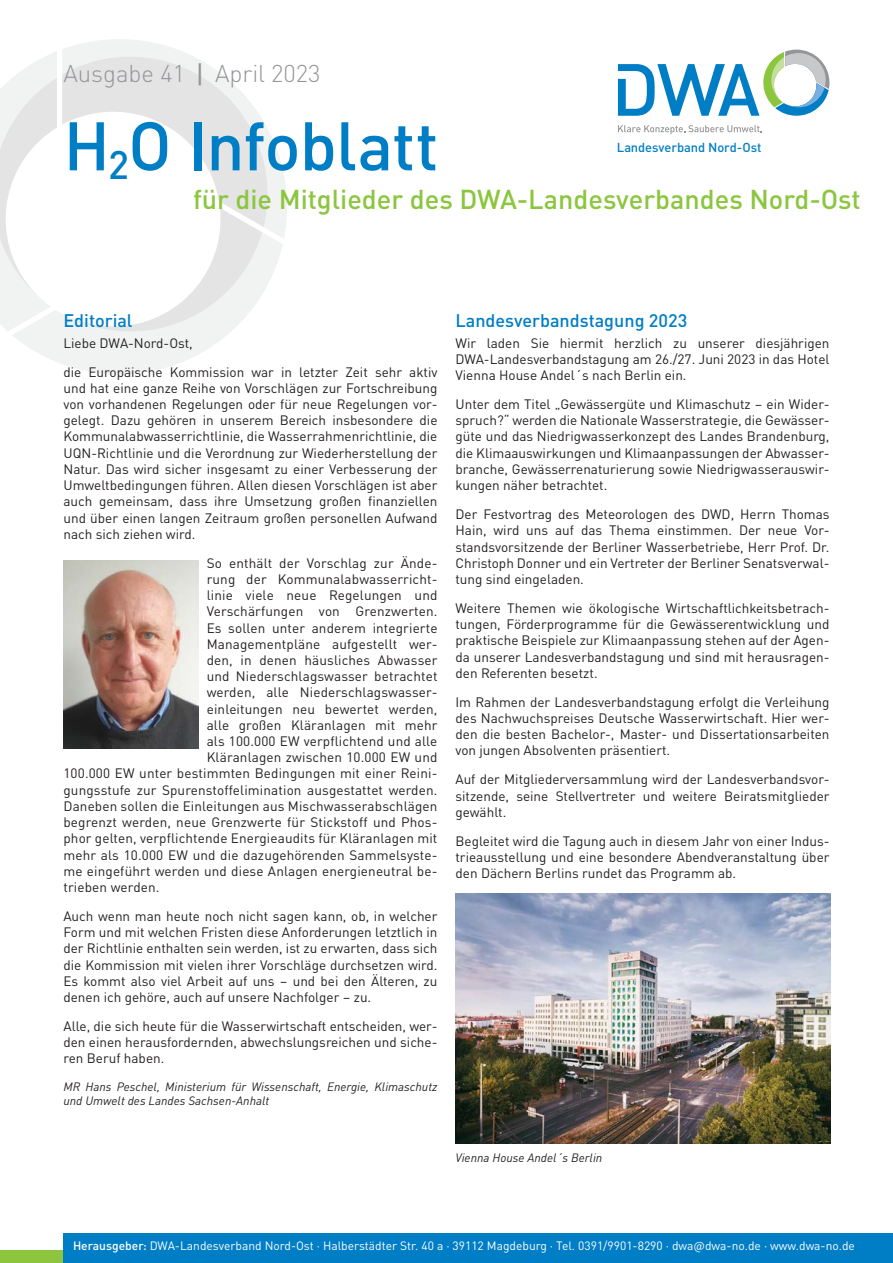
<style>
.page{position:relative;width:893px;height:1263px;background:#fff}
.page>*{position:absolute;margin:0;border:0;box-sizing:border-box;transform-origin:0 0}
.Ü1{font:500 67.5px "DINOT";letter-spacing:-.015em;color:#007ec5}
.Ü2{font:500 27px "DINOT";color:#8bc63e}
.t1{font:300 24px "DINOT";color:#939598}
.Ü2-2{font:500 18px "DINOT";color:#007ec5}
.Fließtext{font:13.5px/16.2px "DINOT";letter-spacing:.01em;color:#231f20;text-align:justify}
.t2{font:500 12.9px "DINOT";letter-spacing:-.005em;color:#007ec5}
.Medium{font:12px "DINOT";color:#fff}
.BU{font:italic 12px/14.4px "DINOT";color:#231f20}
.s1{font-weight:500}
</style>
<div class="page">
<div style="left:0;top:1249px;width:63px;height:13px;background:#8bc63e"></div>
<div style="left:63px;top:1232px;width:829px;height:30px;background:#007ec5"></div>
<svg style="left:618px;top:125px;width:143px;height:9px"></svg>
<svg style="left:617px;top:50px;width:212px;height:66px"></svg>
<img style="left:455px;top:893px;width:374px;height:249px">
<img style="left:63px;top:560px;width:135px;height:188px">
<svg style="left:0;top:39px;width:287px;height:335px"></svg>
<p class="t1" style="left:63px;top:55px;width:123px">Ausgabe 41</p>
<p class="t1" style="left:215px;top:55px;width:107px">April 2023</p>
<p class="Ü1" style="left:63px;top:94px;width:376px">H<sub>2</sub>O Infoblatt</p>
<p class="Ü2" style="left:193px;top:178px;width:669px">für die Mitglieder des DWA-Landesverbandes Nord-Ost</p>
<p class="t2" style="left:616px;top:137px;width:146px">Landesverband Nord-Ost</p>
<p class="Ü2-2" style="left:63px;top:307px;width:71px">Editorial</p>
<p class="Fließtext" style="left:63px;top:334px;width:131px">Liebe DWA-Nord-Ost,</p>
<p class="Fließtext" style="left:63px;top:363px;width:375px">die Europäische Kommission war in letzter Zeit sehr aktiv und hat eine ganze Reihe von Vorschlägen zur Fortschreibung von vorhandenen Regelungen oder für neue Regelungen vor&shy;gelegt. Dazu gehören in unserem Bereich insbesondere die Kommunalabwasserrichtlinie, die Wasserrahmenrichtlinie, die UQN-Richtlinie und die Verordnung zur Wiederherstellung der Natur. Das wird sicher insgesamt zu einer Verbesserung der Umweltbedingungen führen. Allen diesen Vorschlägen ist aber auch gemeinsam, dass ihre Umsetzung großen finanziellen und über einen langen Zeitraum großen personellen Aufwand nach sich ziehen wird.</p>
<p class="Fließtext" style="left:207px;top:553px;width:232px">So enthält der Vorschlag zur Ände-</p>
<p class="Fließtext" style="left:207px;top:570px;width:232px">rung der Kommunalabwasserricht-</p>
<p class="Fließtext" style="left:207px;top:586px;width:232px">linie viele neue Regelungen und</p>
<p class="Fließtext" style="left:207px;top:602px;width:232px">Verschärfungen von Grenzwerten.</p>
<p class="Fließtext" style="left:207px;top:618px;width:232px">Es sollen unter anderem integrierte</p>
<p class="Fließtext" style="left:207px;top:634px;width:232px">Managementpläne aufgestellt wer-</p>
<p class="Fließtext" style="left:207px;top:651px;width:232px">den, in denen häusliches Abwasser</p>
<p class="Fließtext" style="left:207px;top:667px;width:232px">und Niederschlagswasser betrachtet</p>
<p class="Fließtext" style="left:207px;top:683px;width:232px">werden, alle Niederschlagswasser-</p>
<p class="Fließtext" style="left:207px;top:699px;width:232px">einleitungen neu bewertet werden,</p>
<p class="Fließtext" style="left:207px;top:715px;width:232px">alle großen Kläranlagen mit mehr</p>
<p class="Fließtext" style="left:207px;top:732px;width:232px">als 100.000 EW verpflichtend und alle</p>
<p class="Fließtext" style="left:207px;top:748px;width:232px">Kläranlagen zwischen 10.000 EW und</p>
<p class="Fließtext" style="left:63px;top:764px;width:375px">100.000 EW unter bestimmten Bedingungen mit einer Reini-</p>
<p class="Fließtext" style="left:63px;top:780px;width:375px">gungsstufe zur Spurenstoffelimination ausgestattet werden.</p>
<p class="Fließtext" style="left:63px;top:796px;width:375px">Daneben sollen die Einleitungen aus Mischwasserabschlägen</p>
<p class="Fließtext" style="left:63px;top:813px;width:375px">begrenzt werden, neue Grenzwerte für Stickstoff und Phos-</p>
<p class="Fließtext" style="left:63px;top:829px;width:375px">phor gelten, verpflichtende Energieaudits für Kläranlagen mit</p>
<p class="Fließtext" style="left:63px;top:845px;width:375px">mehr als 10.000 EW und die dazugehörenden Sammelsyste-</p>
<p class="Fließtext" style="left:63px;top:861px;width:375px">me eingeführt werden und diese Anlagen energieneutral be-</p>
<p class="Fließtext" style="left:63px;top:877px;width:97px">trieben werden.</p>
<p class="Fließtext" style="left:63px;top:906px;width:375px">Auch wenn man heute noch nicht sagen kann, ob, in welcher Form und mit welchen Fristen diese Anforderungen letztlich in der Richtlinie enthalten sein werden, ist zu erwarten, dass sich die Kommission mit vielen ihrer Vorschläge durchsetzen wird.<br>Es kommt also viel Arbeit auf uns – und bei den Älteren, zu denen ich gehöre, auch auf unsere Nachfolger – zu.</p>
<p class="Fließtext" style="left:63px;top:1016px;width:375px">Alle, die sich heute für die Wasserwirtschaft entscheiden, wer&shy;den einen herausfordernden, abwechslungsreichen und siche&shy;ren Beruf haben.</p>
<p class="BU" style="left:63px;top:1078px;width:375px">MR Hans Peschel, Ministerium für Wissenschaft, Energie, Klimaschutz und Umwelt des Landes Sachsen-Anhalt</p>
<p class="Ü2-2" style="left:455px;top:307px;width:233px">Landesverbandstagung 2023</p>
<p class="Fließtext" style="left:455px;top:334px;width:375px">Wir laden Sie hiermit herzlich zu unserer diesjährigen DWA-Landesverbandstagung am 26./27. Juni 2023 in das Hotel Vienna House Andel´s nach Berlin ein.</p>
<p class="Fließtext" style="left:455px;top:395px;width:375px">Unter dem Titel „Gewässergüte und Klimaschutz – ein Wider&shy;spruch?“ werden die Nationale Wasserstrategie, die Gewässer&shy;güte und das Niedrigwasserkonzept des Landes Brandenburg, die Klimaauswirkungen und Klimaanpassungen der Abwasser&shy;branche, Gewässerrenaturierung sowie Niedrigwasserauswir&shy;kungen näher betrachtet.</p>
<p class="Fließtext" style="left:455px;top:505px;width:375px">Der Festvortrag des Meteorologen des DWD, Herrn Thomas Hain, wird uns auf das Thema einstimmen. Der neue Vor&shy;standsvorsitzende der Berliner Wasserbetriebe, Herr Prof. Dr.<br>Christoph Donner und ein Vertreter der Berliner Senatsverwal&shy;tung sind eingeladen.</p>
<p class="Fließtext" style="left:455px;top:599px;width:375px">Weitere Themen wie ökologische Wirtschaftlichkeitsbetrach&shy;tungen, Förderprogramme für die Gewässerentwicklung und praktische Beispiele zur Klimaanpassung stehen auf der Agen&shy;da unserer Landesverbandstagung und sind mit herausragen&shy;den Referenten besetzt.</p>
<p class="Fließtext" style="left:455px;top:692px;width:375px">Im Rahmen der Landesverbandstagung erfolgt die Verleihung des Nachwuchspreises Deutsche Wasserwirtschaft. Hier wer&shy;den die besten Bachelor-, Master- und Dissertationsarbeiten von jungen Absolventen präsentiert.</p>
<p class="Fließtext" style="left:455px;top:770px;width:375px">Auf der Mitgliederversammlung wird der Landesverbandsvor&shy;sitzende, seine Stellvertreter und weitere Beiratsmitglieder gewählt.</p>
<p class="Fließtext" style="left:455px;top:831px;width:375px">Begleitet wird die Tagung auch in diesem Jahr von einer Indus&shy;trieausstellung und eine besondere Abendveranstaltung über den Dächern Berlins rundet das Programm ab.</p>
<p class="BU" style="left:455px;top:1149px;width:148px">Vienna House Andel´s Berlin</p>
<p class="Medium" style="left:73px;top:1236px;width:783px"><span class="s1">Herausgeber:</span> DWA-Landesverband Nord-Ost · Halberstädter Str. 40 a · 39112 Magdeburg · Tel. 0391/9901-8290 · dwa@dwa-no.de · www.dwa-no.de</p>
</div>
